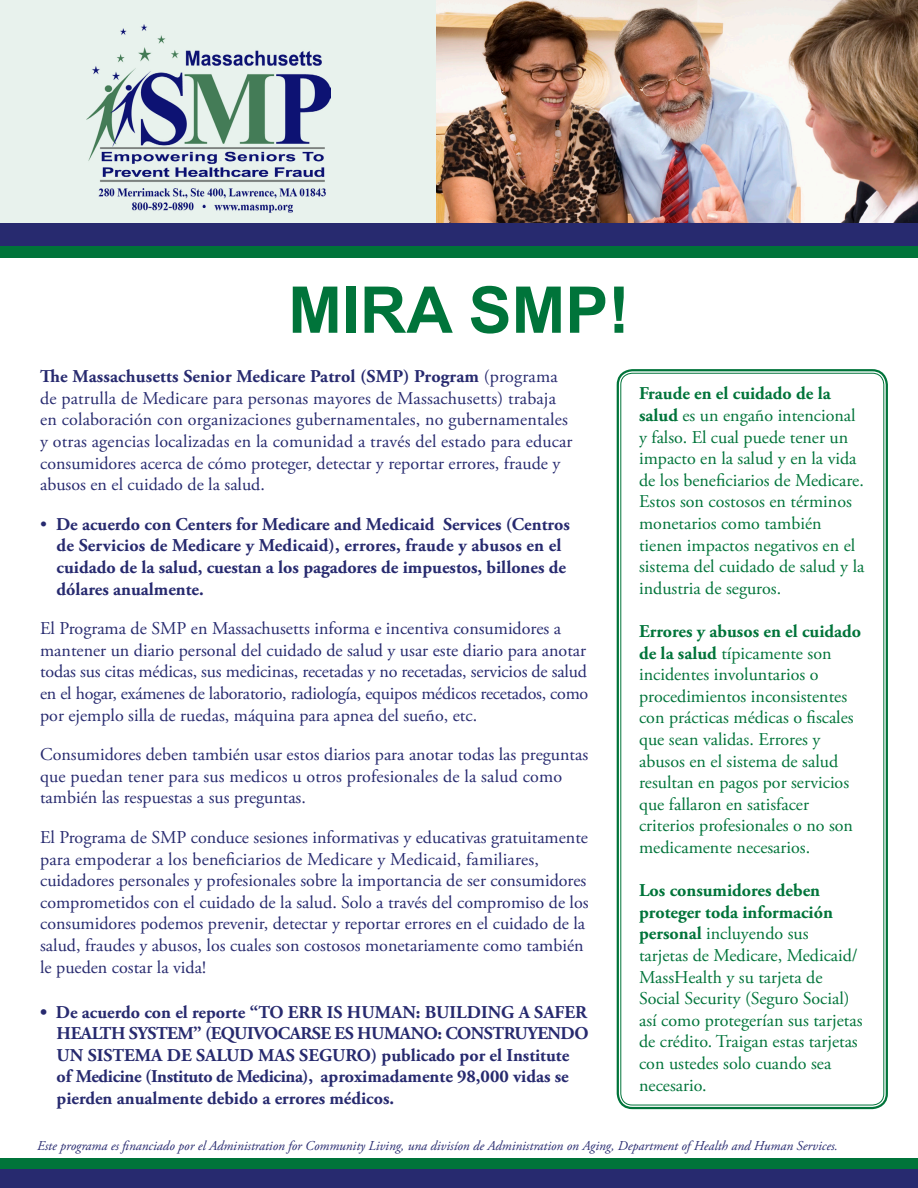
<style>
.page{position:relative;width:918px;height:1188px;background:#fff}
.page>*{position:absolute;margin:0;border:0;box-sizing:border-box;transform-origin:0 0}
.t1{font:700 64.5px "Arial";color:#00743a}
.t2{font:18px/21.6px "Adobe Garamond Pro";color:#272a6f}
.t3{font:18px/21.6px "Adobe Garamond Pro";color:#00743a}
.t4{font:700 18px/21.6px "Adobe Garamond Pro";color:#272a6f}
.t5{font:italic 13.5px "Adobe Garamond Pro";color:#272a6f}
.s1{font-weight:700}
.s2{font-weight:400}
</style>
<div class="page">
<div style="left:0;top:230px;width:918px;height:28px;background:#00743a"></div>
<div style="left:617px;top:369px;width:271px;height:740px;border:2px solid #00743a;border-radius:15px"></div>
<div style="left:620px;top:373px;width:264px;height:732px;border:1px solid #00743a;border-radius:12px"></div>
<div style="left:0;top:222px;width:918px;height:24px;background:#272a6f"></div>
<div style="left:0;top:1158px;width:918px;height:30px;background:#00743a"></div>
<div style="left:0;top:1169px;width:918px;height:19px;background:#272a6f"></div>
<div style="left:0;top:0;width:441px;height:222px;background:#e8f2ed"></div>
<img style="left:87px;top:25px;width:243px;height:188px">
<img style="left:437px;top:0;width:481px;height:222px">
<p class="t1" style="left:288px;top:267px;width:343px">MIRA SMP!</p>
<p class="t2" style="left:40px;top:366px;width:534px"><span class="s1">The Massachusetts Senior Medicare Patrol (SMP) Program</span> (programa de patrulla de Medicare para personas mayores de Massachusetts) trabaja en colaboración con organizaciones gubernamentales, no gubernamentales y otras agencias localizadas en la comunidad a través del estado para educar consumidores acerca de cómo proteger, detectar y reportar errores, fraude y abusos en el cuidado de la salud.</p>
<p class="t4" style="left:57px;top:514px;width:515px;text-indent:-16px"><span class="s2">•</span> De acuerdo con Centers for Medicare and Medicaid Services (Centros de Servicios de Medicare y Medicaid), errores, fraude y abusos en el cuidado de la salud, cuestan a los pagadores de impuestos, billones de dólares anualmente.</p>
<p class="t2" style="left:40px;top:618px;width:550px">El Programa de SMP en Massachusetts informa e incentiva consumidores a mantener un diario personal del cuidado de salud y usar este diario para anotar todas sus citas médicas, sus medicinas, recetadas y no recetadas, servicios de salud en el hogar, exámenes de laboratorio, radiología, equipos médicos recetados, como</p>
<p class="t2" style="left:40px;top:705px;width:439px">por ejemplo silla de ruedas, máquina para apnea del sueño, etc.</p>
<p class="t2" style="left:40px;top:744px;width:550px">Consumidores deben también usar estos diarios para anotar todas las preguntas que puedan tener para sus medicos u otros profesionales de la salud como también las respuestas a sus preguntas.</p>
<p class="t2" style="left:40px;top:827px;width:550px">El Programa de SMP conduce sesiones informativas y educativas gratuitamente para empoderar a los beneficiarios de Medicare y Medicaid, familiares, cuidadores personales y profesionales sobre la importancia de ser consumidores comprometidos con el cuidado de la salud. Solo a través del compromiso de los consumidores podemos prevenir, detectar y reportar errores en el cuidado de la salud, fraudes y abusos, los cuales son costosos monetariamente como también le pueden costar la vida!</p>
<p class="t4" style="left:40px;top:1001px;width:548px">• De acuerdo con el reporte “TO ERR IS HUMAN: BUILDING A SAFER</p>
<p class="t4" style="left:57px;top:1023px;width:533px">HEALTH SYSTEM” (EQUIVOCARSE ES HUMANO: CONSTRUYENDO UN SISTEMA DE SALUD MAS SEGURO) publicado por el Institute of Medicine (Instituto de Medicina), aproximadamente 98,000 vidas se pierden anualmente debido a errores médicos.</p>
<p class="t5" style="left:37px;top:1137px;width:802px">Este programa es financiado por el Administration for Community Living, una divisíon de Administration on Aging, Department of Health and Human Services.</p>
<p class="t3" style="left:639px;top:384px;width:227px"><span class="s1">Fraude en el cuidado de la salud</span> es un engaño intencional y falso. El cual puede tener un impacto en la salud y en la vida de los beneficiarios de Medicare.<br>Estos son costosos en términos monetarios como también tienen impactos negativos en el sistema del cuidado de salud y la industria de seguros.</p>
<p class="t3" style="left:639px;top:621px;width:224px"><span class="s1">Errores y abusos en el cuidado de la salud</span> típicamente son incidentes involuntarios o procedimientos inconsistentes con prácticas médicas o fiscales que sean validas. Errores y abusos en el sistema de salud resultan en pagos por servicios que fallaron en satisfacer criterios profesionales o no son medicamente necesarios.</p>
<p class="t3" style="left:639px;top:880px;width:225px"><span class="s1">Los consumidores deben proteger toda información personal</span> incluyendo sus<br>tarjetas de Medicare, Medicaid/<br>MassHealth y su tarjeta de<br>Social Security (Seguro Social) así como protegerían sus tarjetas de crédito. Traigan estas tarjetas con ustedes solo cuando sea necesario.</p>
</div>
